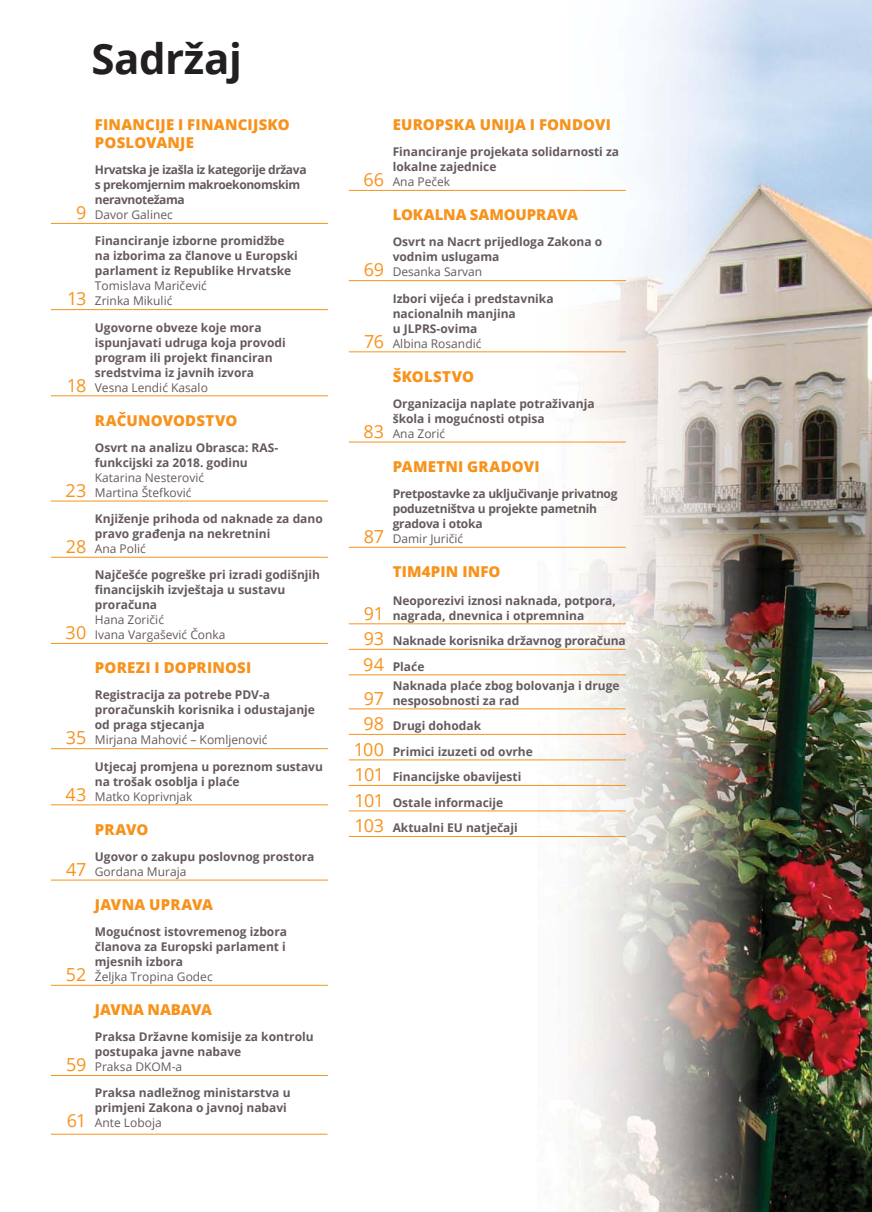
<style>
.page{position:relative;width:872px;height:1212px;background:#fff}
.page>*{position:absolute;margin:0;border:0;box-sizing:border-box;transform-origin:0 0}
.t1{font:700 42px "Open Sans";letter-spacing:-.01em;color:#231f20}
.t2{font:18px "Open Sans";letter-spacing:-.01em;color:#f7931d}
.t3{font:800 15px/18px "Open Sans";letter-spacing:.01em;color:#f7931d}
.t4{font:800 15px "Open Sans";letter-spacing:-.01em;color:#f7931d}
.t5{font:700 12px/15px "Open Sans";color:#655a5e}
.t6{font:12px/15px "Open Sans";color:#655a5e}
.t7{font:700 12px/15px "Open Sans";letter-spacing:-.02em;color:#655a5e}
.t8{font:700 12px/15px "Open Sans";letter-spacing:-.03em;color:#655a5e}
.s1{font-weight:400;font-size:18px;color:#f7931d}
</style>
<div class="page">
<img style="left:757px;top:0;width:115px;height:1212px">
<img style="left:50px;top:0;width:707px;height:1212px">
<hr style="left:51px;top:1075px;width:277px;height:1px;background:#f7931d">
<hr style="left:51px;top:501px;width:277px;height:1px;background:#f7931d">
<hr style="left:51px;top:557px;width:277px;height:1px;background:#f7931d">
<hr style="left:51px;top:643px;width:277px;height:1px;background:#f7931d">
<hr style="left:51px;top:804px;width:277px;height:1px;background:#f7931d">
<hr style="left:51px;top:880px;width:277px;height:1px;background:#f7931d">
<hr style="left:51px;top:223px;width:277px;height:1px;background:#f7931d">
<hr style="left:51px;top:309px;width:277px;height:1px;background:#f7931d">
<hr style="left:51px;top:395px;width:277px;height:1px;background:#f7931d">
<hr style="left:51px;top:748px;width:277px;height:1px;background:#f7931d">
<hr style="left:51px;top:985px;width:277px;height:1px;background:#f7931d">
<hr style="left:349px;top:810px;width:277px;height:1px;background:#f7931d">
<hr style="left:349px;top:836px;width:277px;height:1px;background:#f7931d">
<hr style="left:349px;top:785px;width:277px;height:1px;background:#f7931d">
<hr style="left:349px;top:623px;width:277px;height:1px;background:#f7931d">
<hr style="left:349px;top:649px;width:277px;height:1px;background:#f7931d">
<hr style="left:349px;top:674px;width:277px;height:1px;background:#f7931d">
<hr style="left:349px;top:708px;width:277px;height:1px;background:#f7931d">
<hr style="left:349px;top:734px;width:277px;height:1px;background:#f7931d">
<hr style="left:349px;top:759px;width:277px;height:1px;background:#f7931d">
<hr style="left:349px;top:280px;width:277px;height:1px;background:#f7931d">
<hr style="left:349px;top:351px;width:277px;height:1px;background:#f7931d">
<hr style="left:349px;top:442px;width:277px;height:1px;background:#f7931d">
<hr style="left:349px;top:547px;width:277px;height:1px;background:#f7931d">
<hr style="left:349px;top:190px;width:277px;height:1px;background:#f7931d">
<hr style="left:51px;top:1134px;width:276px;height:1px;background:#f7931d">
<h1 class="t1" style="left:91px;top:29px;width:152px">Sadržaj</h1>
<h2 class="t2" style="left:76px;top:200px;width:12px">9</h2>
<h2 class="t2" style="left:67px;top:286px;width:21px">13</h2>
<h2 class="t2" style="left:67px;top:372px;width:21px">18</h2>
<h2 class="t2" style="left:66px;top:477px;width:22px">23</h2>
<h2 class="t2" style="left:66px;top:534px;width:22px">28</h2>
<h2 class="t2" style="left:66px;top:620px;width:22px">30</h2>
<h2 class="t2" style="left:66px;top:725px;width:22px">35</h2>
<h2 class="t2" style="left:66px;top:781px;width:22px">43</h2>
<h2 class="t2" style="left:66px;top:856px;width:22px">47</h2>
<h2 class="t2" style="left:66px;top:962px;width:22px">52</h2>
<h2 class="t2" style="left:66px;top:1052px;width:22px">59</h2>
<h2 class="t2" style="left:67px;top:1108px;width:21px">61</h2>
<p class="t3" style="left:95px;top:115px;width:196px">FINANCIJE I FINANCIJSKO<br>POSLOVANJE</p>
<p class="t8" style="left:95px;top:162px;width:213px">Hrvatska je izašla iz kategorije država s prekomjernim makroekonomskim neravnotežama</p>
<p class="t6" style="left:95px;top:207px;width:79px">Davor Galinec</p>
<p class="t5" style="left:95px;top:233px;width:204px">Financiranje izborne promidžbe na izborima za članove u Europski parlament iz Republike Hrvatske</p>
<p class="t6" style="left:95px;top:278px;width:113px">Tomislava Maričević<br>Zrinka Mikulić</p>
<p class="t5" style="left:95px;top:319px;width:192px">Ugovorne obveze koje mora ispunjavati udruga koja provodi program ili projekt financiran sredstvima iz javnih izvora</p>
<p class="t6" style="left:95px;top:379px;width:115px">Vesna Lendić Kasalo</p>
<p class="t3" style="left:95px;top:411px;width:144px">RAČUNOVODSTVO</p>
<p class="t5" style="left:95px;top:440px;width:185px">Osvrt na analizu Obrasca: RAS&shy;funkcijski za 2018. godinu</p>
<p class="t6" style="left:95px;top:470px;width:111px">Katarina Nesterović<br>Martina Štefković</p>
<p class="t5" style="left:95px;top:511px;width:229px">Knjiženje prihoda od naknade za dano pravo građenja na nekretnini</p>
<p class="t6" style="left:95px;top:541px;width:53px">Ana Polić</p>
<p class="t5" style="left:95px;top:567px;width:227px">Najčešće pogreške pri izradi godišnjih financijskih izvještaja u sustavu proračuna</p>
<p class="t6" style="left:95px;top:612px;width:132px">Hana Zoričić<br>Ivana Vargašević Čonka</p>
<p class="t3" style="left:95px;top:658px;width:158px">POREZI I DOPRINOSI</p>
<p class="t5" style="left:95px;top:687px;width:222px">Registracija za potrebe PDV-a proračunskih korisnika i odustajanje od praga stjecanja</p>
<p class="t6" style="left:95px;top:732px;width:174px">Mirjana Mahović – Komljenović</p>
<p class="t5" style="left:95px;top:758px;width:230px">Utjecaj promjena u poreznom sustavu na trošak osoblja i plaće</p>
<p class="t6" style="left:95px;top:788px;width:99px">Matko Koprivnjak</p>
<p class="t3" style="left:95px;top:820px;width:55px">PRAVO</p>
<p class="t5" style="left:95px;top:849px;width:221px">Ugovor o zakupu poslovnog prostora</p>
<p class="t6" style="left:95px;top:864px;width:93px">Gordana Muraja</p>
<p class="t3" style="left:95px;top:895px;width:120px">JAVNA UPRAVA</p>
<p class="t5" style="left:95px;top:924px;width:194px;text-align:justify">Mogućnost istovremenog izbora članova za Europski parlament i mjesnih izbora</p>
<p class="t6" style="left:95px;top:969px;width:119px">Željka Tropina Godec</p>
<p class="t3" style="left:95px;top:1000px;width:119px">JAVNA NABAVA</p>
<p class="t5" style="left:95px;top:1029px;width:220px">Praksa Državne komisije za kontrolu postupaka javne nabave</p>
<p class="t6" style="left:95px;top:1059px;width:89px">Praksa DKOM-a</p>
<p class="t5" style="left:95px;top:1085px;width:197px">Praksa nadležnog ministarstva u primjeni Zakona o javnoj nabavi</p>
<p class="t6" style="left:95px;top:1115px;width:68px">Ante Loboja</p>
<h2 class="t2" style="left:363px;top:167px;width:22px">66</h2>
<h2 class="t2" style="left:364px;top:257px;width:22px">69</h2>
<h2 class="t2" style="left:364px;top:328px;width:22px">76</h2>
<h2 class="t2" style="left:363px;top:419px;width:22px">83</h2>
<h2 class="t2" style="left:364px;top:524px;width:22px">87</h2>
<p class="t3" style="left:393px;top:115px;width:220px">EUROPSKA UNIJA I FONDOVI</p>
<p class="t5" style="left:393px;top:144px;width:228px">Financiranje projekata solidarnosti za lokalne zajednice</p>
<p class="t6" style="left:393px;top:174px;width:59px">Ana Peček</p>
<p class="t4" style="left:393px;top:204px;width:187px">LOKALNA SAMOUPRAVA</p>
<p class="t5" style="left:393px;top:234px;width:211px">Osvrt na Nacrt prijedloga Zakona o vodnim uslugama</p>
<p class="t6" style="left:393px;top:264px;width:91px">Desanka Sarvan</p>
<p class="t5" style="left:393px;top:290px;width:162px">Izbori vijeća i predstavnika nacionalnih manjina<br>u JLPRS-ovima</p>
<p class="t6" style="left:393px;top:335px;width:90px">Albina Rosandić</p>
<p class="t3" style="left:393px;top:367px;width:83px">ŠKOLSTVO</p>
<p class="t5" style="left:393px;top:396px;width:203px">Organizacija naplate potraživanja škola i mogućnosti otpisa</p>
<p class="t6" style="left:393px;top:426px;width:54px">Ana Zorić</p>
<p class="t3" style="left:393px;top:457px;width:149px">PAMETNI GRADOVI</p>
<p class="t7" style="left:393px;top:486px;width:226px">Pretpostavke za uključivanje privatnog poduzetništva u projekte pametnih gradova i otoka</p>
<p class="t6" style="left:393px;top:531px;width:72px">Damir Juričić</p>
<p class="t3" style="left:393px;top:562px;width:109px">TIM4PIN INFO</p>
<h2 class="t2" style="left:364px;top:600px;width:22px">91</h2>
<p class="t5" style="left:393px;top:592px;width:225px">Neoporezivi iznosi naknada, potpora, nagrada, dnevnica i otpremnina</p>
<p class="t5" style="left:363px;top:628px;width:264px;line-height:25.5px"><span class="s1">93</span> Naknade korisnika državnog proračuna<br><span class="s1">94</span> Plaće</p>
<h2 class="t2" style="left:364px;top:685px;width:22px">97</h2>
<p class="t5" style="left:393px;top:677px;width:228px">Naknada plaće zbog bolovanja i druge nesposobnosti za rad</p>
<p class="t5" style="left:354px;top:713px;width:181px;line-height:25.5px;text-indent:10px"><span class="s1">98</span> Drugi dohodak<br><span class="s1">100</span> Primici izuzeti od ovrhe<br><span class="s1">101</span> Financijske obavijesti<br><span class="s1">101</span> Ostale informacije<br><span class="s1">103</span> Aktualni EU natječaji</p>
</div>
